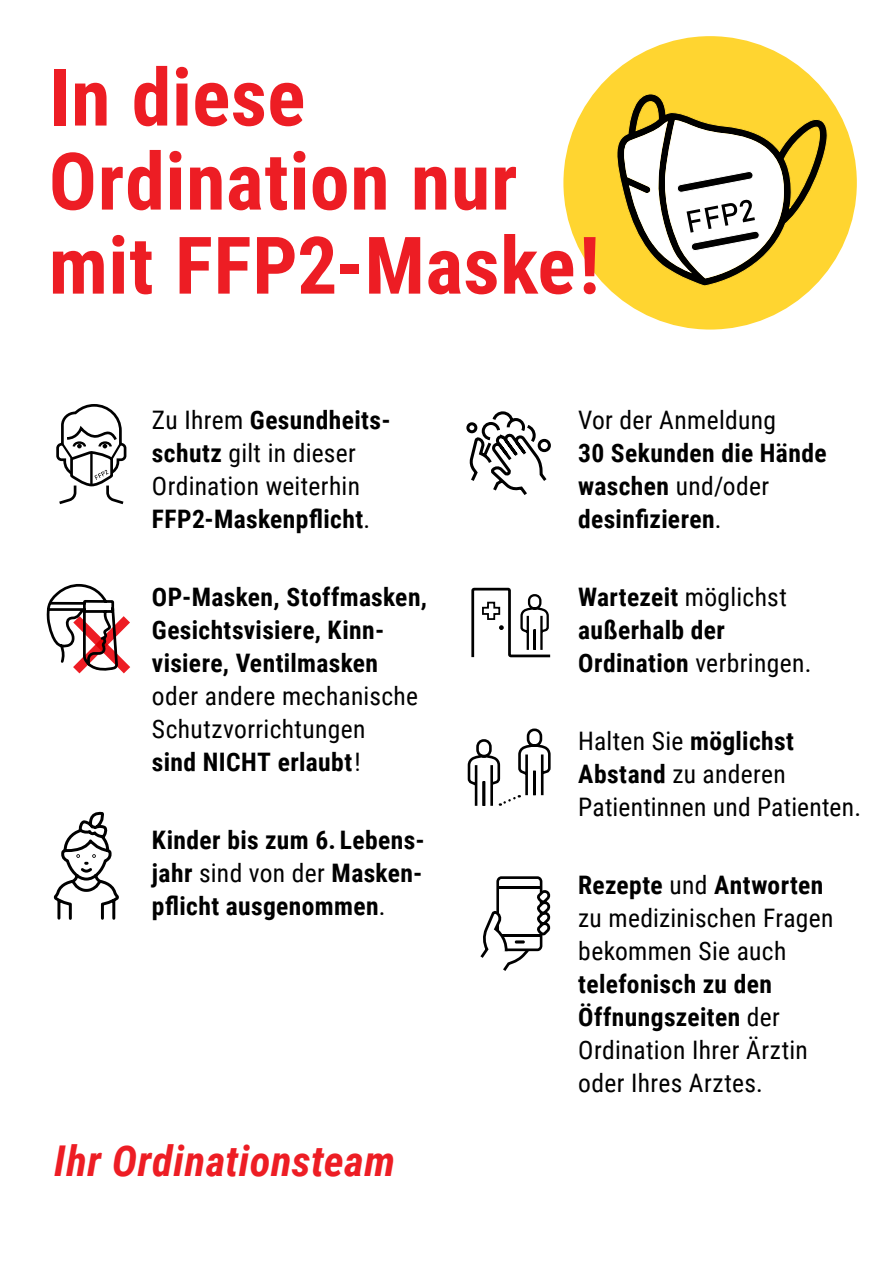
<style>
.page{position:relative;width:893px;height:1263px;background:#fff}
.page>*{position:absolute;margin:0;border:0;box-sizing:border-box;transform-origin:0 0}
.t1{font:700 79.5px/84px "Roboto Condensed";letter-spacing:.01em;color:#ed1d24}
.t2{font:italic 700 42.45px "Roboto Condensed";letter-spacing:.01em;color:#ed1d24}
.t3{font:25.5px/33px "Roboto Condensed";letter-spacing:.01em;color:#000}
.t4{font:700 25.5px/33px "Roboto Condensed";letter-spacing:.015em;color:#000}
.s1{font-weight:700}
.s2{font-weight:400}
</style>
<div class="page">
<svg style="left:466px;top:411px;width:85px;height:84px"></svg>
<svg style="left:471px;top:587px;width:80px;height:71px"></svg>
<svg style="left:46px;top:584px;width:85px;height:90px"></svg>
<svg style="left:480px;top:876px;width:71px;height:95px"></svg>
<svg style="left:467px;top:728px;width:84px;height:78px"></svg>
<svg style="left:53px;top:812px;width:66px;height:108px"></svg>
<div style="left:563px;top:36px;width:294px;height:294px;background:#ffd530;border-radius:50%"></div>
<svg style="left:617px;top:93px;width:211px;height:194px"></svg>
<svg style="left:56px;top:404px;width:71px;height:101px"></svg>
<h1 class="t1" style="left:49px;top:52px;width:552px">In diese<br>Ordination nur mit FFP2-Maske!</h1>
<p class="t3" style="left:152px;top:402px;width:240px">Zu Ihrem <span class="s1">Gesundheits&shy;schutz</span> gilt in dieser<br>Ordination weiterhin<br><span class="s1">FFP2-Maskenpflicht</span>.</p>
<p class="t4" style="left:152px;top:579px;width:277px">OP-Masken, Stoffmasken,<br>Gesichtsvisiere, Kinn&shy;visiere, Ventilmasken</p>
<p class="t3" style="left:152px;top:678px;width:268px">oder andere mechanische<br>Schutzvorrichtungen<br><span class="s1">sind NICHT erlaubt</span>!</p>
<p class="t4" style="left:152px;top:822px;width:274px;text-align:justify">Kinder bis zum 6. Lebens&shy;jahr <span class="s2">sind von der</span> Masken&shy;pflicht ausgenommen<span class="s2">.</span></p>
<h2 class="t2" style="left:54px;top:1131px;width:343px">Ihr Ordinationsteam</h2>
<p class="t3" style="left:578px;top:402px;width:199px">Vor der Anmeldung</p>
<p class="t4" style="left:578px;top:435px;width:250px">30 Sekunden die Hände waschen <span class="s2">und/oder </span>desinfizieren<span class="s2">.</span></p>
<p class="t4" style="left:578px;top:579px;width:235px">Wartezeit <span class="s2">möglichst </span>außerhalb der<br>Ordination <span class="s2">verbringen.</span></p>
<p class="t3" style="left:578px;top:723px;width:284px">Halten Sie <span class="s1">möglichst<br>Abstand</span> zu anderen<br>Patientinnen und Patienten.</p>
<p class="t3" style="left:578px;top:867px;width:257px"><span class="s1">Rezepte</span> und <span class="s1">Antworten </span>zu medizinischen Fragen bekommen Sie auch</p>
<p class="t3" style="left:578px;top:966px;width:231px"><span class="s1">telefonisch zu den<br>Öffnungszeiten</span> der<br>Ordination Ihrer Ärztin oder Ihres Arztes.</p>
</div>
